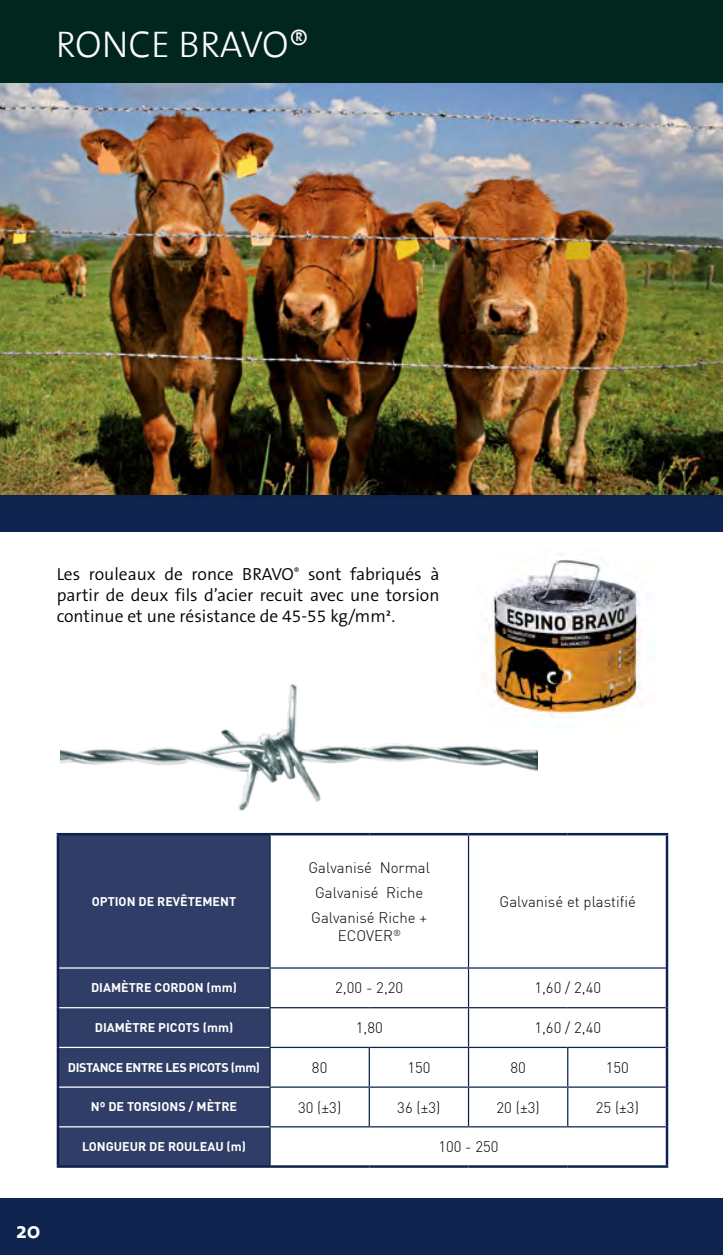
<style>
.page{position:relative;width:723px;height:1255px;background:#fff}
.page>*{position:absolute;margin:0;border:0;box-sizing:border-box;transform-origin:0 0}
.t1{font:300 37.5px "The Sans";letter-spacing:-.005em;color:#fff}
.t2{font:700 22.5px "The Sans";color:#fff}
.t3{font:300 17.5px/21px "The Sans B4";color:#000;text-align:justify}
.t4{font:300 15px/25px "DIN";color:#000}
.t5{font:700 12.5px "DIN";color:#fff}
.t6{font:700 12.5px "DIN";letter-spacing:-.03em;color:#fff}
.s1{font-size:20px;color:#000}
</style>
<div class="page">
<div style="left:0;top:0;width:723px;height:83px;background:#00261d"></div>
<div style="left:0;top:1198px;width:723px;height:56px;background:#0c224c"></div>
<img style="left:0;top:83px;width:723px;height:412px">
<div style="left:0;top:495px;width:723px;height:36px;background:#0c224c"></div>
<img style="left:484px;top:554px;width:158px;height:173px">
<img style="left:60px;top:684px;width:478px;height:126px">
<div style="left:59px;top:835px;width:210px;height:330px;background:#303e67"></div>
<hr style="left:57px;top:832px;width:213px;height:3px;background:#0c224c">
<hr style="left:57px;top:835px;width:2px;height:132px;background:#0c224c">
<hr style="left:270px;top:832px;width:99px;height:3px;background:#0c224c">
<hr style="left:369px;top:832px;width:99px;height:3px;background:#0c224c">
<hr style="left:468px;top:832px;width:100px;height:3px;background:#0c224c">
<hr style="left:568px;top:832px;width:100px;height:3px;background:#0c224c">
<hr style="left:57px;top:967px;width:2px;height:40px;background:#0c224c">
<hr style="left:57px;top:1007px;width:2px;height:40px;background:#0c224c">
<hr style="left:57px;top:1047px;width:2px;height:40px;background:#0c224c">
<hr style="left:666px;top:1047px;width:2px;height:40px;background:#0c224c">
<hr style="left:57px;top:1087px;width:2px;height:39px;background:#0c224c">
<hr style="left:666px;top:1087px;width:2px;height:39px;background:#0c224c">
<hr style="left:57px;top:1126px;width:2px;height:39px;background:#0c224c">
<hr style="left:57px;top:1165px;width:213px;height:2px;background:#0c224c">
<hr style="left:270px;top:1165px;width:99px;height:2px;background:#0c224c">
<hr style="left:369px;top:1165px;width:99px;height:2px;background:#0c224c">
<hr style="left:468px;top:1165px;width:100px;height:2px;background:#0c224c">
<hr style="left:568px;top:1165px;width:100px;height:2px;background:#0c224c">
<hr style="left:269px;top:835px;width:2px;height:132px;background:#0c224c">
<hr style="left:468px;top:835px;width:1px;height:132px;background:#0c224c">
<hr style="left:269px;top:967px;width:100px;height:1px;background:#0c224c">
<hr style="left:269px;top:968px;width:2px;height:39px;background:#0c224c">
<hr style="left:369px;top:967px;width:99px;height:1px;background:#0c224c">
<hr style="left:468px;top:967px;width:100px;height:1px;background:#0c224c">
<hr style="left:468px;top:968px;width:1px;height:39px;background:#0c224c">
<hr style="left:568px;top:967px;width:98px;height:1px;background:#0c224c">
<hr style="left:269px;top:1007px;width:100px;height:1px;background:#0c224c">
<hr style="left:269px;top:1008px;width:2px;height:38px;background:#0c224c">
<hr style="left:369px;top:1007px;width:99px;height:1px;background:#0c224c">
<hr style="left:468px;top:1007px;width:100px;height:1px;background:#0c224c">
<hr style="left:468px;top:1008px;width:1px;height:38px;background:#0c224c">
<hr style="left:568px;top:1007px;width:98px;height:1px;background:#0c224c">
<hr style="left:269px;top:1046px;width:100px;height:1px;background:#0c224c">
<hr style="left:269px;top:1047px;width:2px;height:39px;background:#0c224c">
<hr style="left:369px;top:1046px;width:99px;height:1px;background:#0c224c">
<hr style="left:369px;top:1047px;width:1px;height:39px;background:#0c224c">
<hr style="left:468px;top:1046px;width:100px;height:1px;background:#0c224c">
<hr style="left:468px;top:1047px;width:1px;height:39px;background:#0c224c">
<hr style="left:568px;top:1046px;width:98px;height:1px;background:#0c224c">
<hr style="left:567px;top:1047px;width:1px;height:39px;background:#0c224c">
<hr style="left:269px;top:1086px;width:100px;height:1px;background:#0c224c">
<hr style="left:269px;top:1087px;width:2px;height:39px;background:#0c224c">
<hr style="left:369px;top:1086px;width:99px;height:1px;background:#0c224c">
<hr style="left:369px;top:1087px;width:1px;height:39px;background:#0c224c">
<hr style="left:468px;top:1086px;width:100px;height:1px;background:#0c224c">
<hr style="left:468px;top:1087px;width:1px;height:39px;background:#0c224c">
<hr style="left:568px;top:1086px;width:98px;height:1px;background:#0c224c">
<hr style="left:567px;top:1087px;width:1px;height:39px;background:#0c224c">
<hr style="left:269px;top:1126px;width:100px;height:1px;background:#0c224c">
<hr style="left:269px;top:1127px;width:2px;height:38px;background:#0c224c">
<hr style="left:369px;top:1126px;width:99px;height:1px;background:#0c224c">
<hr style="left:468px;top:1126px;width:100px;height:1px;background:#0c224c">
<hr style="left:568px;top:1126px;width:98px;height:1px;background:#0c224c">
<hr style="left:666px;top:835px;width:2px;height:132px;background:#0c224c">
<hr style="left:666px;top:967px;width:2px;height:40px;background:#0c224c">
<hr style="left:666px;top:1007px;width:2px;height:40px;background:#0c224c">
<hr style="left:666px;top:1126px;width:2px;height:39px;background:#0c224c">
<hr style="left:59px;top:967px;width:210px;height:1px;background:#fff">
<hr style="left:59px;top:1007px;width:210px;height:1px;background:#fff">
<hr style="left:59px;top:1046px;width:210px;height:1px;background:#fff">
<hr style="left:59px;top:1086px;width:210px;height:1px;background:#fff">
<hr style="left:59px;top:1126px;width:210px;height:1px;background:#fff">
<h1 class="t1" style="left:55px;top:13px;width:256px">RONCE BRAVO®</h1>
<p class="t3" style="left:57px;top:564px;width:384px">Les rouleaux de ronce BRAVO<sup>®</sup> sont fabriqués à partir de deux fils d’acier recuit avec une torsion continue et une résistance de 45-55 kg/mm².</p>
<p class="t5" style="left:92px;top:892px;width:146px">OPTION DE REVÊTEMENT</p>
<p class="t4" style="left:308px;top:854px;width:123px">Galvanisé Normal<br>Galvanisé Riche<br>Galvanisé Riche +</p>
<p class="t4" style="left:338px;top:922px;width:65px">ECOVER<sup>®</sup></p>
<p class="t4" style="left:500px;top:888px;width:138px">Galvanisé et plastifié</p>
<p class="t5" style="left:91px;top:979px;width:147px">DIAMÈTRE CORDON (mm)</p>
<p class="t4" style="left:335px;top:975px;width:70px">2,00 - 2,20</p>
<p class="t4" style="left:534px;top:975px;width:68px">1,60 / 2,40</p>
<p class="t5" style="left:95px;top:1019px;width:140px">DIAMÈTRE PICOTS (mm)</p>
<p class="t4" style="left:356px;top:1015px;width:29px">1,80</p>
<p class="t4" style="left:534px;top:1015px;width:68px">1,60 / 2,40</p>
<p class="t6" style="left:68px;top:1058px;width:194px">DISTANCE ENTRE LES PICOTS (mm)</p>
<p class="t4" style="left:312px;top:1054px;width:17px">80</p>
<p class="t4" style="left:407px;top:1054px;width:25px">150</p>
<p class="t4" style="left:510px;top:1054px;width:17px">80</p>
<p class="t4" style="left:606px;top:1054px;width:25px">150</p>
<p class="t5" style="left:91px;top:1098px;width:148px">Nº DE TORSIONS / MÈTRE</p>
<p class="t4" style="left:298px;top:1094px;width:45px">30 (±3)</p>
<p class="t4" style="left:397px;top:1094px;width:45px">36 (±3)</p>
<p class="t4" style="left:496px;top:1094px;width:45px">20 (±3)</p>
<p class="t4" style="left:596px;top:1094px;width:45px">25 (±3)</p>
<p class="t5" style="left:82px;top:1138px;width:165px">LONGUEUR DE ROULEAU (m)</p>
<p class="t4" style="left:438px;top:1134px;width:62px">100 - 250</p>
<h2 class="t2" style="left:16px;top:1210px;width:26px">2 0<span class="s1">2</span></h2>
</div>
